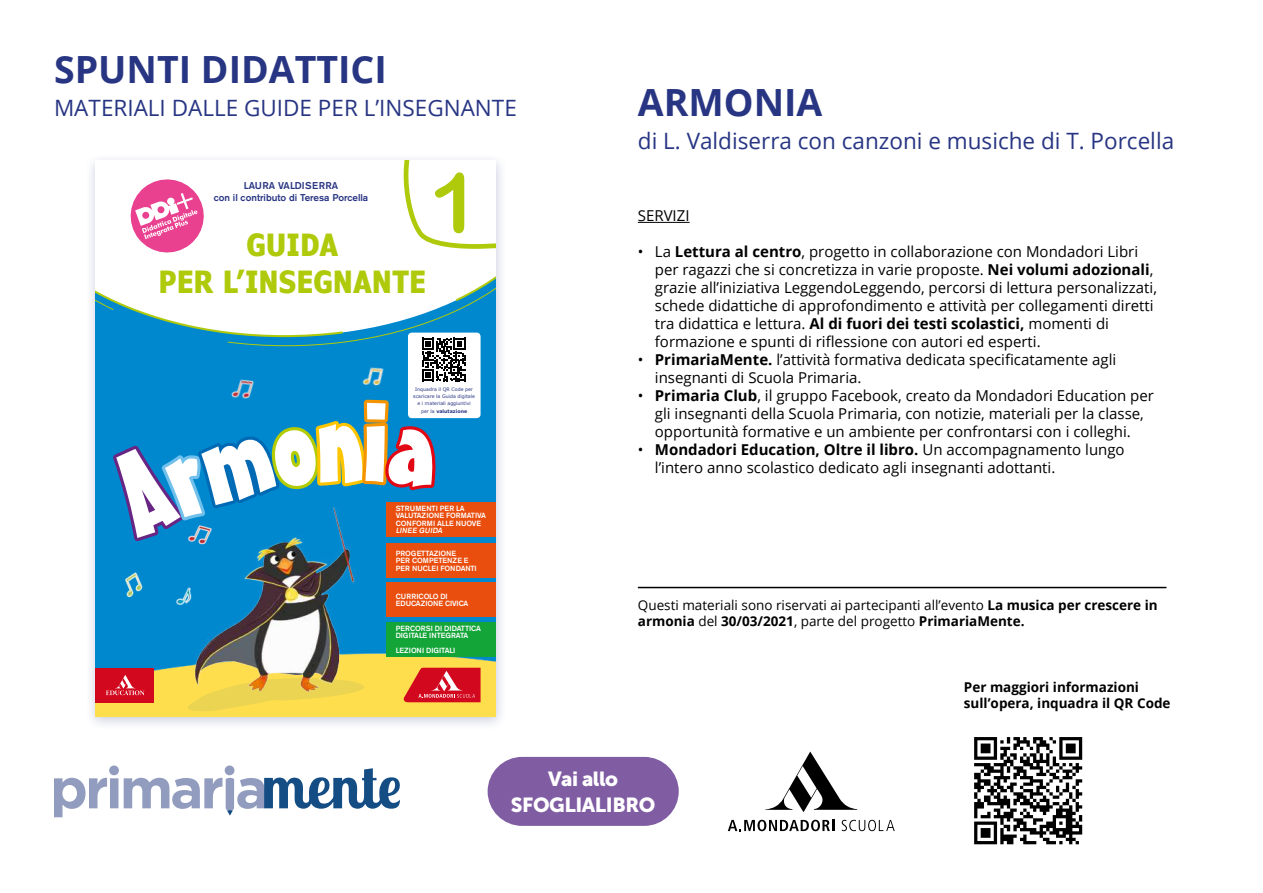
<style>
.page{position:relative;width:1263px;height:893px;background:#fff}
.page>*{position:absolute;margin:0;border:0;box-sizing:border-box;transform-origin:0 0}
.t1{font:700 83.1px "Arial Rounded MT Pro";color:#afca0b}
.t2{font:700 37.5px "Open Sans";color:#273583}
.t3{font:700 condensed 30.45px "Verdana Pro";letter-spacing:.02em;color:#afca0b}
.t4{font:22.5px "Open Sans";color:#273583}
.t5{font:20.25px/25.5px "Museo Sans 900";letter-spacing:-.02em;color:#fff;text-align:center}
.t6{font:15px/18px "Open Sans";color:#000}
.t7{font:13.5px/16.2px "Open Sans";color:#000}
.t8{font:700 13.5px/16.2px "Open Sans";color:#000}
.t9{font:500 9.9px/12.3px "Akzidenz Grotesk BE";color:#283583;text-align:center}
.t10{font:500 7.5px/7.5px "Akzidenz Grotesk BE";letter-spacing:-.015em;color:#fff}
.t11{font:500 7.5px/7.5px "Akzidenz Grotesk BE";letter-spacing:.005em;color:#fff}
.t12{font:italic 500 7.5px "Akzidenz Grotesk BE";color:#fff}
.t13{font:4.8px/7.5px "Verdana";color:#283583;text-align:center}
.s1{font-weight:700}
</style>
<div class="page">
<div style="left:85px;top:153px;width:422px;height:578px;background:#273583;opacity:.25"></div>
<div style="left:95px;top:160px;width:401px;height:556px;background:#0088cf"></div>
<img style="left:231px;top:346px;width:153px;height:50px">
<svg style="left:95px;top:160px;width:401px;height:178px"></svg>
<hr style="left:95px;top:212px;width:356px;height:4px;background:#fff">
<div style="left:386px;top:582px;width:110px;height:35px;background:#e94e0f"></div>
<div style="left:386px;top:622px;width:110px;height:35px;background:#13a538"></div>
<div style="left:386px;top:543px;width:110px;height:35px;background:#e94e0f"></div>
<div style="left:386px;top:502px;width:110px;height:34px;background:#e94e0f"></div>
<div style="left:95px;top:668px;width:59px;height:34px;background:#d2091e"></div>
<svg style="left:126px;top:175px;width:82px;height:82px"></svg>
<div style="left:408px;top:333px;width:73px;height:85px;background:#fff;border-radius:4px"></div>
<svg style="left:422px;top:338px;width:43px;height:43px"></svg>
<svg style="left:398px;top:160px;width:99px;height:101px"></svg>
<hr style="left:638px;top:222px;width:51px;height:1px;background:#000">
<hr style="left:638px;top:587px;width:528px;height:1px;background:#000">
<div style="left:225px;top:765px;width:9px;height:10px;background:#919cbe;border-radius:50%"></div>
<svg style="left:109px;top:765px;width:10px;height:10px"></svg>
<svg style="left:54px;top:768px;width:346px;height:49px"></svg>
<img style="left:974px;top:737px;width:109px;height:108px">
<div style="left:488px;top:757px;width:191px;height:69px;background:#805da3;border-radius:34px"></div>
<svg style="left:765px;top:751px;width:92px;height:61px"></svg>
<svg style="left:728px;top:820px;width:106px;height:11px"></svg>
<svg style="left:842px;top:820px;width:53px;height:11px"></svg>
<svg style="left:103px;top:396px;width:378px;height:320px"></svg>
<h2 class="t2" style="left:54px;top:43px;width:334px">SPUNTI DIDATTICI</h2>
<h3 class="t4" style="left:54px;top:92px;width:464px">MATERIALI DALLE GUIDE PER L’INSEGNANTE</h3>
<p class="t9" style="left:214px;top:179px;width:156px">LAURA VALDISERRA<br>con il contributo di Teresa Porcella</p>
<h3 class="t3" style="left:246px;top:224px;width:93px">GUIDA</h3>
<h3 class="t3" style="left:159px;top:261px;width:268px">PER L’INSEGNANTE</h3>
<h1 class="t1" style="left:430px;top:153px;width:51px">1</h1>
<p class="t13" style="left:413px;top:385px;width:63px">Inquadra il QR Code per scaricare la Guida digitale e i materiali aggiuntivi per la <span class="s1">valutazione</span></p>
<p class="t10" style="left:396px;top:504px;width:92px">STRUMENTI PER LA<br>VALUTAZIONE FORMATIVA<br>CONFORMI ALLE NUOVE</p>
<p class="t12" style="left:396px;top:526px;width:50px">LINEE GUIDA</p>
<p class="t11" style="left:396px;top:549px;width:83px">PROGETTAZIONE<br>PER COMPETENZE E<br>PER NUCLEI FONDANTI</p>
<p class="t10" style="left:396px;top:592px;width:74px">CURRICOLO DI<br>EDUCAZIONE CIVICA</p>
<p class="t10" style="left:396px;top:624px;width:87px">PERCORSI DI DIDATTICA<br>DIGITALE INTEGRATA</p>
<p class="t10" style="left:396px;top:647px;width:61px">LEZIONI DIGITALI</p>
<h2 class="t2" style="left:638px;top:76px;width:186px">ARMONIA</h2>
<h3 class="t4" style="left:638px;top:125px;width:538px">di L. Valdiserra con canzoni e musiche di T. Porcella</h3>
<p class="t6" style="left:638px;top:206px;width:53px">SERVIZI</p>
<p class="t6" style="left:655px;top:242px;width:504px;text-indent:-17px">• La <span class="s1">Lettura al centro</span>, progetto in collaborazione con Mondadori Libri per ragazzi che si concretizza in varie proposte. <span class="s1">Nei volumi adozionali</span>, grazie all’iniziativa LeggendoLeggendo, percorsi di lettura personalizzati, schede didattiche di approfondimento e attività per collegamenti diretti tra didattica e lettura. <span class="s1">Al di fuori dei testi scolastici,</span> momenti di formazione e spunti di riflessione con autori ed esperti.</p>
<p class="t6" style="left:655px;top:350px;width:463px;text-indent:-17px">• <span class="s1">PrimariaMente.</span> l’attività formativa dedicata specificatamente agli insegnanti di Scuola Primaria.</p>
<p class="t6" style="left:638px;top:386px;width:518px;text-align:center">• <span class="s1">Primaria Club</span>, il gruppo Facebook, creato da Mondadori Education per gli insegnanti della Scuola Primaria, con notizie, materiali per la classe, opportunità formative e un ambiente per confrontarsi con i colleghi.</p>
<p class="t6" style="left:655px;top:440px;width:471px;text-indent:-17px">• <span class="s1">Mondadori Education, Oltre il libro.</span> Un accompagnamento lungo l’intero anno scolastico dedicato agli insegnanti adottanti.</p>
<p class="t7" style="left:638px;top:597px;width:521px">Questi materiali sono riservati ai partecipanti all’evento <span class="s1">La musica per crescere in armonia</span> del <span class="s1">30/03/2021</span>, parte del progetto <span class="s1">PrimariaMente.</span></p>
<p class="t8" style="left:964px;top:679px;width:208px">Per maggiori informazioni sull’opera, inquadra il QR Code</p>
<h3 class="t5" style="left:511px;top:766px;width:146px">Vai allo<br>SFOGLIALIBRO</h3>
</div>
